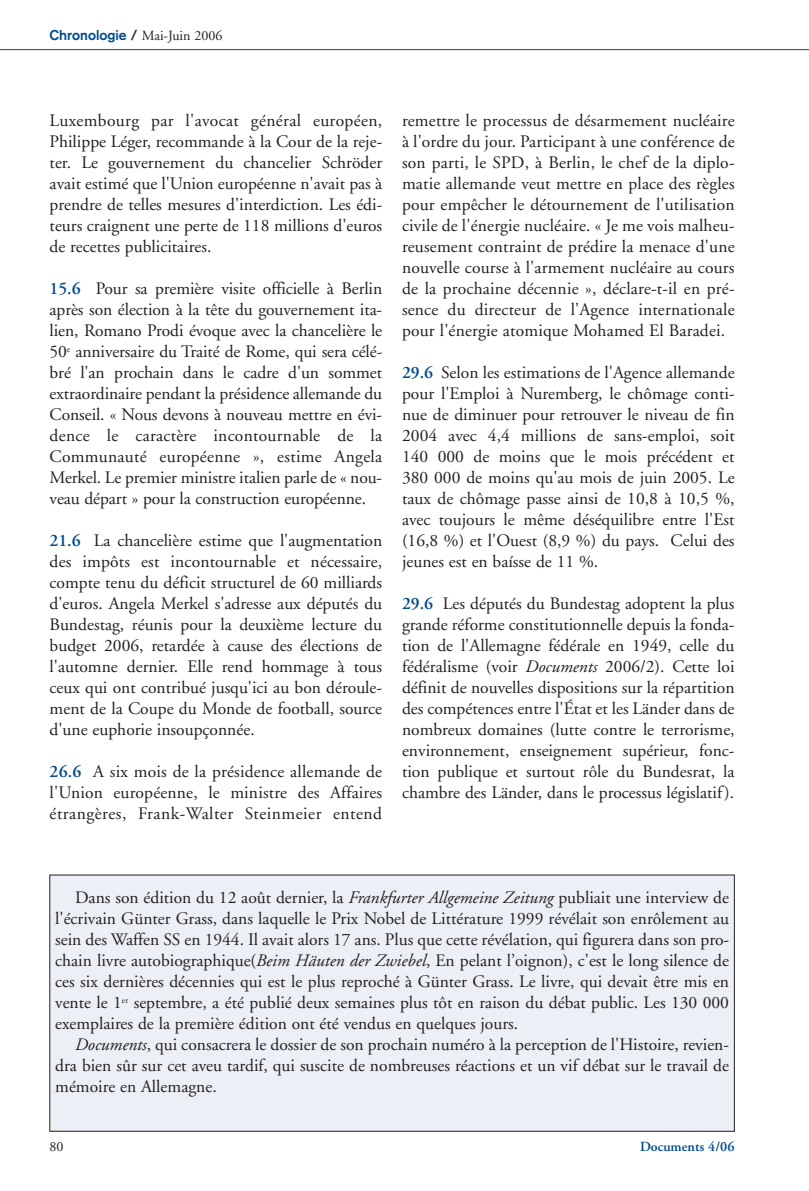
<style>
.page{position:relative;width:809px;height:1191px;background:#fff}
.page>*{position:absolute;margin:0;border:0;box-sizing:border-box;transform-origin:0 0}
.t1{font:17.5px/21px "Adobe Garamond";color:#231f20;text-align:justify}
.t2{font:14px "Adobe Garamond";color:#231f20}
.t3{font:600 14px "Adobe Garamond";color:#004a8d}
.s1{font-family:"Akzidenz Grotesk";font-weight:700;color:#004a8d}
.s2{font-family:"Akzidenz Grotesk";font-weight:700}
.s3{font-weight:600;color:#004a8d}
.s4{font-style:italic}
</style>
<div class="page">
<hr style="left:0;top:49px;width:809px;height:1px;background:#004a8d">
<div style="left:50px;top:875px;width:684px;height:256px;background:#eceff6"></div>
<p class="t2" style="left:50px;top:30px;width:174px"><span class="s1">Chronologie</span> <span class="s2">/</span> Mai-Juin 2006</p>
<p class="t1" style="left:50px;top:111px;width:334px">Luxembourg par l'avocat général européen, Philippe Léger, recommande à la Cour de la reje&shy;ter. Le gouvernement du chancelier Schröder avait estimé que l'Union européenne n'avait pas à prendre de telles mesures d'interdiction. Les édi&shy;teurs craignent une perte de 118 millions d'euros de recettes publicitaires.</p>
<p class="t1" style="left:50px;top:279px;width:334px"><span class="s3">15.6</span> Pour sa première visite officielle à Berlin après son élection à la tête du gouvernement ita&shy;lien, Romano Prodi évoque avec la chancelière le 50<sup>e</sup> anniversaire du Traité de Rome, qui sera célé&shy;bré l'an prochain dans le cadre d'un sommet extraordinaire pendant la présidence allemande du Conseil. « Nous devons à nouveau mettre en évi&shy;dence le caractère incontournable de la Communauté européenne », estime Angela Merkel. Le premier ministre italien parle de « nou&shy;veau départ » pour la construction européenne.</p>
<p class="t1" style="left:50px;top:531px;width:334px"><span class="s3">21.6</span> La chancelière estime que l'augmentation des impôts est incontournable et nécessaire, compte tenu du déficit structurel de 60 milliards d'euros. Angela Merkel s'adresse aux députés du Bundestag, réunis pour la deuxième lecture du budget 2006, retardée à cause des élections de l'automne dernier. Elle rend hommage à tous ceux qui ont contribué jusqu'ici au bon déroule&shy;ment de la Coupe du Monde de football, source d'une euphorie insoupçonnée.</p>
<p class="t1" style="left:50px;top:762px;width:334px"><span class="s3">26.6</span> A six mois de la présidence allemande de l'Union européenne, le ministre des Affaires étrangères, Frank-Walter Steinmeier entend</p>
<p class="t1" style="left:402px;top:111px;width:334px">remettre le processus de désarmement nucléaire à l'ordre du jour. Participant à une conférence de son parti, le SPD, à Berlin, le chef de la diplo&shy;matie allemande veut mettre en place des règles pour empêcher le détournement de l'utilisation civile de l'énergie nucléaire. « Je me vois malheu&shy;reusement contraint de prédire la menace d'une nouvelle course à l'armement nucléaire au cours de la prochaine décennie », déclare-t-il en pré&shy;sence du directeur de l'Agence internationale pour l'énergie atomique Mohamed El Baradei.</p>
<p class="t1" style="left:402px;top:363px;width:334px"><span class="s3">29.6</span> Selon les estimations de l'Agence allemande pour l'Emploi à Nuremberg, le chômage conti&shy;nue de diminuer pour retrouver le niveau de fin 2004 avec 4,4 millions de sans-emploi, soit 140 000 de moins que le mois précédent et 380 000 de moins qu'au mois de juin 2005. Le taux de chômage passe ainsi de 10,8 à 10,5 %, avec toujours le même déséquilibre entre l'Est (16,8 %) et l'Ouest (8,9 %) du pays. Celui des jeunes est en baísse de 11 %.</p>
<p class="t1" style="left:402px;top:594px;width:334px"><span class="s3">29.6</span> Les députés du Bundestag adoptent la plus grande réforme constitutionnelle depuis la fonda&shy;tion de l'Allemagne fédérale en 1949, celle du fédéralisme (voir <span class="s4">Documents</span> 2006/2). Cette loi définit de nouvelles dispositions sur la répartition des compétences entre l'État et les Länder dans de nombreux domaines (lutte contre le terrorisme, environnement, enseignement supérieur, fonc&shy;tion publique et surtout rôle du Bundesrat, la chambre des Länder, dans le processus législatif).</p>
<p class="t1" style="left:55px;top:888px;width:675px;text-indent:20px">Dans son édition du 12 août dernier, la <span class="s4">Frankfurter Allgemeine Zeitung</span> publiait une interview de l'écrivain Günter Grass, dans laquelle le Prix Nobel de Littérature 1999 révélait son enrôlement au sein des Waffen SS en 1944. Il avait alors 17 ans. Plus que cette révélation, qui figurera dans son pro&shy;chain livre autobiographique(<span class="s4">Beim Häuten der Zwiebel</span>, En pelant l’oignon), c'est le long silence de ces six dernières décennies qui est le plus reproché à Günter Grass. Le livre, qui devait être mis en vente le 1<sup>er</sup> septembre, a été publié deux semaines plus tôt en raison du débat public. Les 130 000 exemplaires de la première édition ont été vendus en quelques jours.</p>
<p class="t1" style="left:55px;top:1035px;width:675px;text-indent:20px"><span class="s4">Documents</span>, qui consacrera le dossier de son prochain numéro à la perception de l'Histoire, revien&shy;dra bien sûr sur cet aveu tardif, qui suscite de nombreuses réactions et un vif débat sur le travail de mémoire en Allemagne.</p>
<p class="t2" style="left:50px;top:1141px;width:15px">80</p>
<p class="t3" style="left:640px;top:1141px;width:96px">Documents 4/06</p>
</div>
